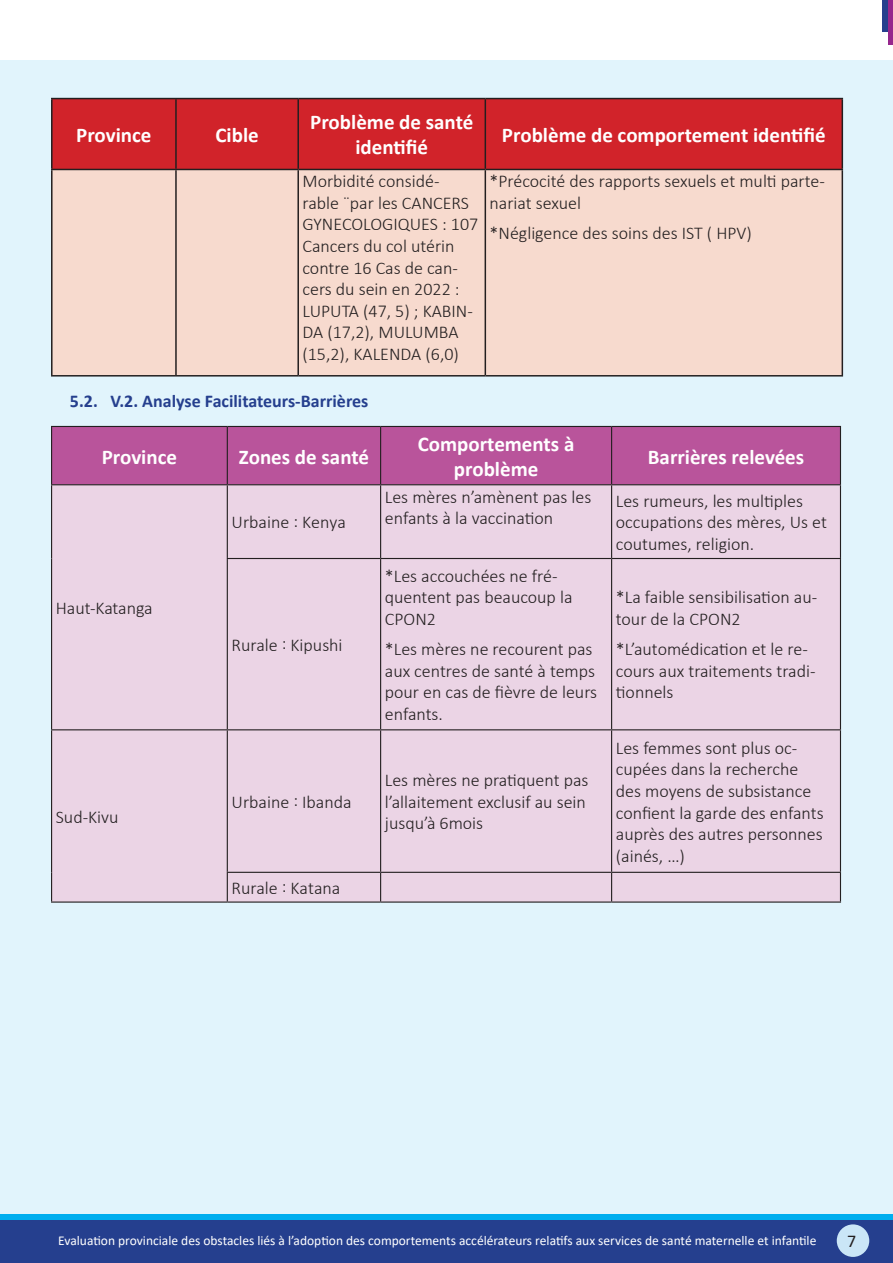
<style>
.page{position:relative;width:893px;height:1263px;background:#fff}
.page>*{position:absolute;margin:0;border:0;box-sizing:border-box;transform-origin:0 0}
.titre_tableau{font:700 21px/25.2px "Calibri";color:#fff;text-align:center}
.texte_tablo{font:300 18px/21.6px "Calibri";color:#231f20}
.t1{font:700 18px "Calibri";color:#253f8e}
.t2{font:18px "Calibri";color:#231f20}
.t3{font:13.5px "Calibri";color:#fff}
</style>
<div class="page">
<div style="left:0;top:61px;width:893px;height:1182px;background:#e1f4fc"></div>
<div style="left:0;top:1220px;width:893px;height:43px;background:#253f8e"></div>
<div style="left:837px;top:1224px;width:32px;height:33px;background:#cae6f7;border-radius:50%"></div>
<div style="left:0;top:1214px;width:893px;height:6px;background:#00aeef"></div>
<div style="left:882px;top:0;width:6px;height:32px;background:#253f8e"></div>
<div style="left:888px;top:0;width:5px;height:45px;background:#96268d"></div>
<div style="left:53px;top:99px;width:789px;height:70px;background:#d1232a"></div>
<div style="left:53px;top:170px;width:789px;height:205px;background:#f7dace"></div>
<hr style="left:51px;top:98px;width:125px;height:1px;background:#231f20">
<hr style="left:51px;top:99px;width:2px;height:70px;background:#231f20">
<hr style="left:176px;top:98px;width:122px;height:1px;background:#231f20">
<hr style="left:175px;top:99px;width:2px;height:70px;background:#231f20">
<hr style="left:298px;top:98px;width:187px;height:1px;background:#231f20">
<hr style="left:297px;top:99px;width:2px;height:70px;background:#231f20">
<hr style="left:485px;top:98px;width:358px;height:1px;background:#231f20">
<hr style="left:485px;top:99px;width:1px;height:70px;background:#231f20">
<hr style="left:842px;top:99px;width:1px;height:70px;background:#231f20">
<hr style="left:51px;top:169px;width:125px;height:1px;background:#231f20">
<hr style="left:176px;top:169px;width:122px;height:1px;background:#231f20">
<hr style="left:298px;top:169px;width:187px;height:1px;background:#231f20">
<hr style="left:485px;top:169px;width:358px;height:1px;background:#231f20">
<hr style="left:51px;top:170px;width:2px;height:205px;background:#231f20">
<hr style="left:175px;top:170px;width:2px;height:205px;background:#231f20">
<hr style="left:297px;top:170px;width:2px;height:205px;background:#231f20">
<hr style="left:485px;top:170px;width:1px;height:205px;background:#231f20">
<hr style="left:842px;top:170px;width:1px;height:205px;background:#231f20">
<hr style="left:51px;top:375px;width:125px;height:1px;background:#231f20">
<hr style="left:176px;top:375px;width:122px;height:1px;background:#231f20">
<hr style="left:298px;top:375px;width:187px;height:1px;background:#231f20">
<hr style="left:485px;top:375px;width:358px;height:1px;background:#231f20">
<div style="left:52px;top:427px;width:788px;height:57px;background:#b9549b"></div>
<div style="left:52px;top:485px;width:788px;height:416px;background:#ebd4e5"></div>
<hr style="left:51px;top:426px;width:176px;height:1px;background:#231f20">
<hr style="left:51px;top:427px;width:1px;height:57px;background:#231f20">
<hr style="left:227px;top:426px;width:154px;height:1px;background:#231f20">
<hr style="left:227px;top:427px;width:1px;height:57px;background:#231f20">
<hr style="left:381px;top:426px;width:231px;height:1px;background:#231f20">
<hr style="left:380px;top:427px;width:1px;height:57px;background:#231f20">
<hr style="left:612px;top:426px;width:229px;height:1px;background:#231f20">
<hr style="left:611px;top:427px;width:1px;height:57px;background:#231f20">
<hr style="left:840px;top:427px;width:1px;height:57px;background:#231f20">
<hr style="left:51px;top:484px;width:176px;height:1px;background:#231f20">
<hr style="left:51px;top:485px;width:1px;height:73px;background:#231f20">
<hr style="left:51px;top:558px;width:1px;height:171px;background:#231f20">
<hr style="left:227px;top:484px;width:154px;height:1px;background:#231f20">
<hr style="left:227px;top:485px;width:1px;height:73px;background:#231f20">
<hr style="left:381px;top:484px;width:231px;height:1px;background:#231f20">
<hr style="left:380px;top:485px;width:1px;height:73px;background:#231f20">
<hr style="left:612px;top:484px;width:229px;height:1px;background:#231f20">
<hr style="left:611px;top:485px;width:1px;height:73px;background:#231f20">
<hr style="left:840px;top:485px;width:1px;height:73px;background:#231f20">
<hr style="left:227px;top:558px;width:154px;height:1px;background:#231f20">
<hr style="left:227px;top:559px;width:1px;height:170px;background:#231f20">
<hr style="left:381px;top:558px;width:231px;height:1px;background:#231f20">
<hr style="left:380px;top:559px;width:1px;height:170px;background:#231f20">
<hr style="left:612px;top:558px;width:229px;height:1px;background:#231f20">
<hr style="left:611px;top:559px;width:1px;height:170px;background:#231f20">
<hr style="left:840px;top:559px;width:1px;height:170px;background:#231f20">
<hr style="left:51px;top:729px;width:176px;height:1px;background:#231f20">
<hr style="left:51px;top:730px;width:1px;height:142px;background:#231f20">
<svg style="left:51px;top:872px;width:1px;height:29px"></svg>
<hr style="left:227px;top:729px;width:154px;height:1px;background:#231f20">
<hr style="left:227px;top:730px;width:1px;height:142px;background:#231f20">
<hr style="left:381px;top:729px;width:231px;height:1px;background:#231f20">
<hr style="left:380px;top:730px;width:1px;height:142px;background:#231f20">
<hr style="left:612px;top:729px;width:229px;height:1px;background:#231f20">
<hr style="left:611px;top:730px;width:1px;height:142px;background:#231f20">
<hr style="left:840px;top:730px;width:1px;height:142px;background:#231f20">
<hr style="left:227px;top:872px;width:154px;height:1px;background:#231f20">
<svg style="left:227px;top:873px;width:1px;height:28px"></svg>
<hr style="left:381px;top:872px;width:231px;height:1px;background:#231f20">
<svg style="left:380px;top:873px;width:1px;height:28px"></svg>
<hr style="left:612px;top:872px;width:229px;height:1px;background:#231f20">
<svg style="left:611px;top:873px;width:1px;height:28px"></svg>
<svg style="left:840px;top:873px;width:1px;height:28px"></svg>
<hr style="left:51px;top:901px;width:176px;height:2px;background:#231f20">
<hr style="left:227px;top:901px;width:154px;height:2px;background:#231f20">
<hr style="left:381px;top:901px;width:231px;height:2px;background:#231f20">
<hr style="left:612px;top:901px;width:229px;height:2px;background:#231f20">
<p class="titre_tableau" style="left:76px;top:122px;width:77px">Province</p>
<p class="titre_tableau" style="left:215px;top:122px;width:45px">Cible</p>
<p class="titre_tableau" style="left:310px;top:109px;width:165px">Problème de santé identifié</p>
<p class="titre_tableau" style="left:502px;top:122px;width:325px">Problème de comportement identifié</p>
<p class="texte_tablo" style="left:302px;top:170px;width:177px">Morbidité considé&shy;rable ¨par les CANCERS<br>GYNECOLOGIQUES : 107<br>Cancers du col utérin contre 16 Cas de can&shy;cers du sein en 2022 :<br>LUPUTA (47, 5) ; KABIN-<br>DA (17,2), MULUMBA (15,2), KALENDA (6,0)</p>
<p class="texte_tablo" style="left:490px;top:170px;width:337px">*Précocité des rapports sexuels et multi parte&shy;nariat sexuel</p>
<p class="texte_tablo" style="left:490px;top:222px;width:264px">*Négligence des soins des IST ( HPV)</p>
<p class="t1" style="left:70px;top:388px;width:300px">5.2. V.2. Analyse Facilitateurs-Barrières</p>
<p class="titre_tableau" style="left:102px;top:444px;width:77px">Province</p>
<p class="titre_tableau" style="left:239px;top:444px;width:132px">Zones de santé</p>
<p class="texte_tablo" style="left:56px;top:597px;width:98px">Haut-Katanga</p>
<p class="texte_tablo" style="left:56px;top:806px;width:64px">Sud-Kivu</p>
<p class="texte_tablo" style="left:232px;top:511px;width:116px">Urbaine : Kenya</p>
<p class="texte_tablo" style="left:232px;top:634px;width:113px">Rurale : Kipushi</p>
<p class="texte_tablo" style="left:232px;top:791px;width:121px">Urbaine : Ibanda</p>
<p class="texte_tablo" style="left:232px;top:877px;width:110px">Rurale : Katana</p>
<p class="titre_tableau" style="left:418px;top:431px;width:158px">Comportements à problème</p>
<p class="titre_tableau" style="left:648px;top:444px;width:158px">Barrières relevées</p>
<p class="texte_tablo" style="left:385px;top:486px;width:208px">Les mères n’amènent pas les enfants à la vaccination</p>
<p class="texte_tablo" style="left:616px;top:490px;width:213px">Les rumeurs, les multiples occupations des mères, Us et coutumes, religion.</p>
<p class="texte_tablo" style="left:385px;top:565px;width:189px">*Les accouchées ne fré&shy;quentent pas beaucoup la<br>CPON2</p>
<p class="texte_tablo" style="left:385px;top:638px;width:214px">*Les mères ne recourent pas aux centres de santé à temps pour en cas de fièvre de leurs enfants.</p>
<p class="texte_tablo" style="left:385px;top:769px;width:205px">Les mères ne pratiquent pas l’allaitement exclusif au sein jusqu’à 6mois</p>
<p class="texte_tablo" style="left:616px;top:586px;width:203px">*La faible sensibilisation au&shy;tour de la CPON2</p>
<p class="texte_tablo" style="left:616px;top:638px;width:201px">*L’automédication et le re&shy;cours aux traitements tradi&shy;tionnels</p>
<p class="texte_tablo" style="left:616px;top:737px;width:209px">Les femmes sont plus oc&shy;cupées dans la recherche des moyens de subsistance confient la garde des enfants auprès des autres personnes (ainés, …)</p>
<p class="t3" style="left:58px;top:1231px;width:760px">Evaluation provinciale des obstacles liés à l’adoption des comportements accélérateurs relatifs aux services de santé maternelle et infantile</p>
<p class="t2" style="left:847px;top:1229px;width:11px">7</p>
</div>
